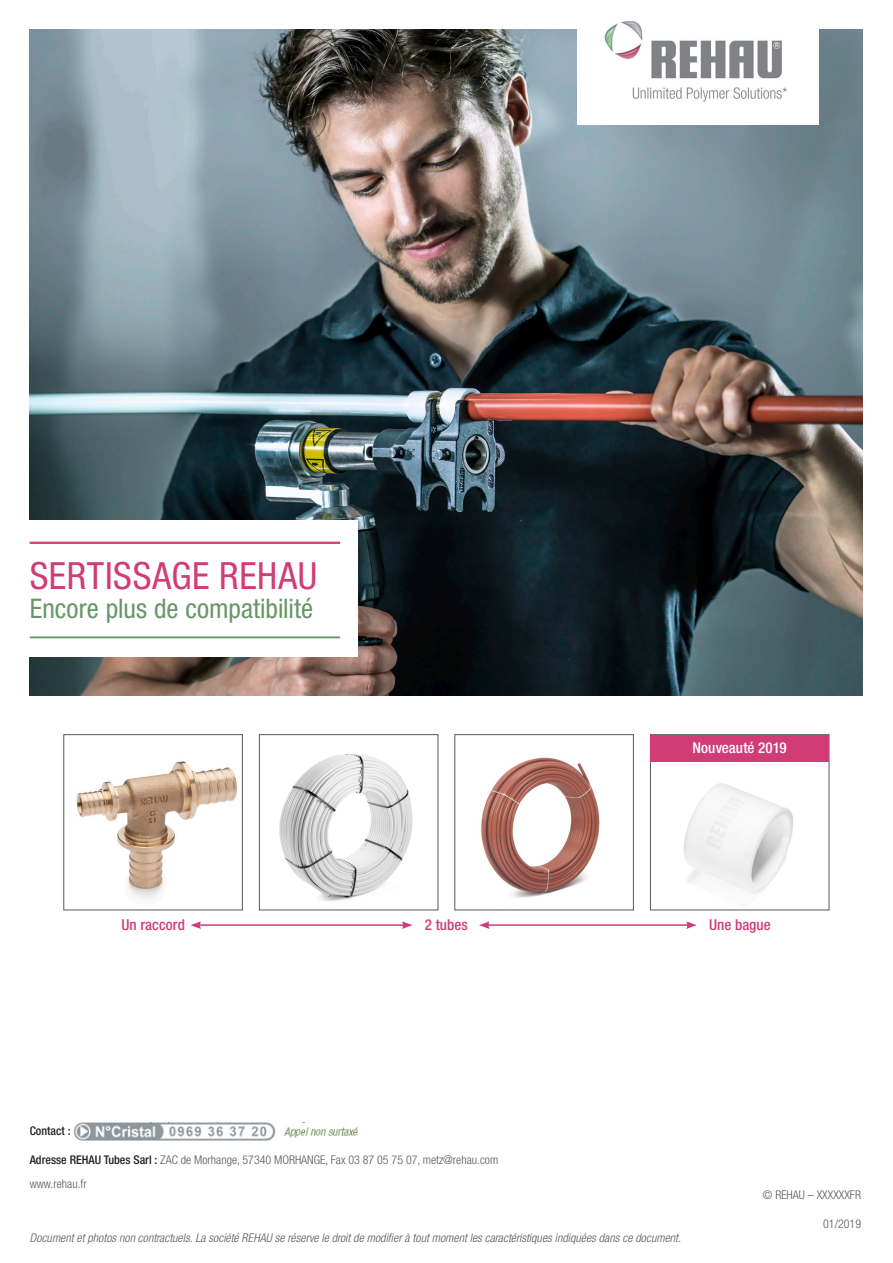
<style>
.page{position:relative;width:893px;height:1263px;background:#fff}
.page>*{position:absolute;margin:0;border:0;box-sizing:border-box;transform-origin:0 0}
.Cover_page_headline{font:condensed 37.5px "Helvetica Neue LT Pro";letter-spacing:.015em;color:#d13c76}
.Cover_page_subline{font:condensed 27px "Helvetica Neue LT Pro";color:#689666}
.Bodytext_headline{font:500 condensed 15px "Helvetica Neue LT Pro";letter-spacing:.005em;color:#d13c76}
.Bodytext_headline-2{font:500 condensed 15px "Helvetica Neue LT Pro";letter-spacing:.005em;color:#fff}
.t1{font:italic 300 condensed 12px "Helvetica Neue LT Pro";letter-spacing:.005em;color:#57585a}
.Table_text_08_pt_lef{font:300 condensed 12px "Helvetica Neue LT Std";color:#57585a}
._301_8pt_h47_gris80{font:300 condensed 12px "Helvetica Neue LT Std";color:#57585a}
.pagination{font:300 condensed 12px "Helvetica Neue LT Std";color:#57585a}
.Table_text_08_pt_lef-2{font:500 condensed 12px "Helvetica Neue LT Pro";color:#231f20}
.s1{font-family:"Helvetica Neue LT Pro";font-weight:500;color:#231f20}
</style>
<div class="page">
<img style="left:30px;top:30px;width:833px;height:666px">
<img style="left:73px;top:1123px;width:286px;height:18px">
<img style="left:578px;top:21px;width:241px;height:103px">
<div style="left:0;top:520px;width:357px;height:137px;background:#fff"></div>
<hr style="left:30px;top:542px;width:310px;height:2px;background:#d13c76">
<hr style="left:30px;top:636px;width:310px;height:2px;background:#689666">
<img style="left:76px;top:761px;width:161px;height:140px">
<div style="left:64px;top:734px;width:179px;height:176px;border:1px solid #57585a"></div>
<img style="left:279px;top:754px;width:134px;height:147px">
<div style="left:259px;top:734px;width:179px;height:176px;border:1px solid #57585a"></div>
<img style="left:481px;top:757px;width:119px;height:141px">
<div style="left:455px;top:734px;width:179px;height:176px;border:1px solid #57585a"></div>
<img style="left:683px;top:783px;width:110px;height:111px">
<div style="left:650px;top:734px;width:179px;height:176px;border:1px solid #57585a"></div>
<hr style="left:199px;top:924px;width:205px;height:2px;background:#d13c76">
<svg style="left:190px;top:921px;width:11px;height:8px"></svg>
<svg style="left:402px;top:921px;width:10px;height:8px"></svg>
<hr style="left:487px;top:924px;width:201px;height:2px;background:#d13c76">
<svg style="left:479px;top:921px;width:11px;height:8px"></svg>
<svg style="left:686px;top:921px;width:11px;height:8px"></svg>
<div style="left:650px;top:735px;width:179px;height:27px;background:#d13c76"></div>
<p class="Cover_page_headline" style="left:30px;top:554px;width:289px">SERTISSAGE REHAU</p>
<p class="Cover_page_subline" style="left:30px;top:593px;width:285px">Encore plus de compatibilité</p>
<p class="Bodytext_headline-2" style="left:693px;top:739px;width:96px">Nouveauté 2019</p>
<p class="Bodytext_headline" style="left:121px;top:915px;width:65px">Un raccord</p>
<p class="Bodytext_headline" style="left:425px;top:915px;width:45px">2 tubes</p>
<p class="Bodytext_headline" style="left:709px;top:915px;width:63px">Une bague</p>
<p class="Table_text_08_pt_lef-2" style="left:30px;top:1123px;width:42px">Contact :</p>
<p class="Table_text_08_pt_lef" style="left:30px;top:1152px;width:470px"><span class="s1">Adresse REHAU Tubes Sarl :</span> ZAC de Morhange, 57340 MORHANGE, Fax 03 87 05 75 07, metz@rehau.com</p>
<p class="pagination" style="left:30px;top:1176px;width:59px">www.rehau.fr</p>
<p class="t1" style="left:30px;top:1230px;width:653px">Document et photos non contractuels. La société REHAU se réserve le droit de modifier à tout moment les caractéristiques indiquées dans ce document.</p>
<p class="_301_8pt_h47_gris80" style="left:763px;top:1188px;width:100px">© REHAU – XXXXXXFR</p>
<p class="_301_8pt_h47_gris80" style="left:823px;top:1217px;width:39px">01/2019</p>
</div>
